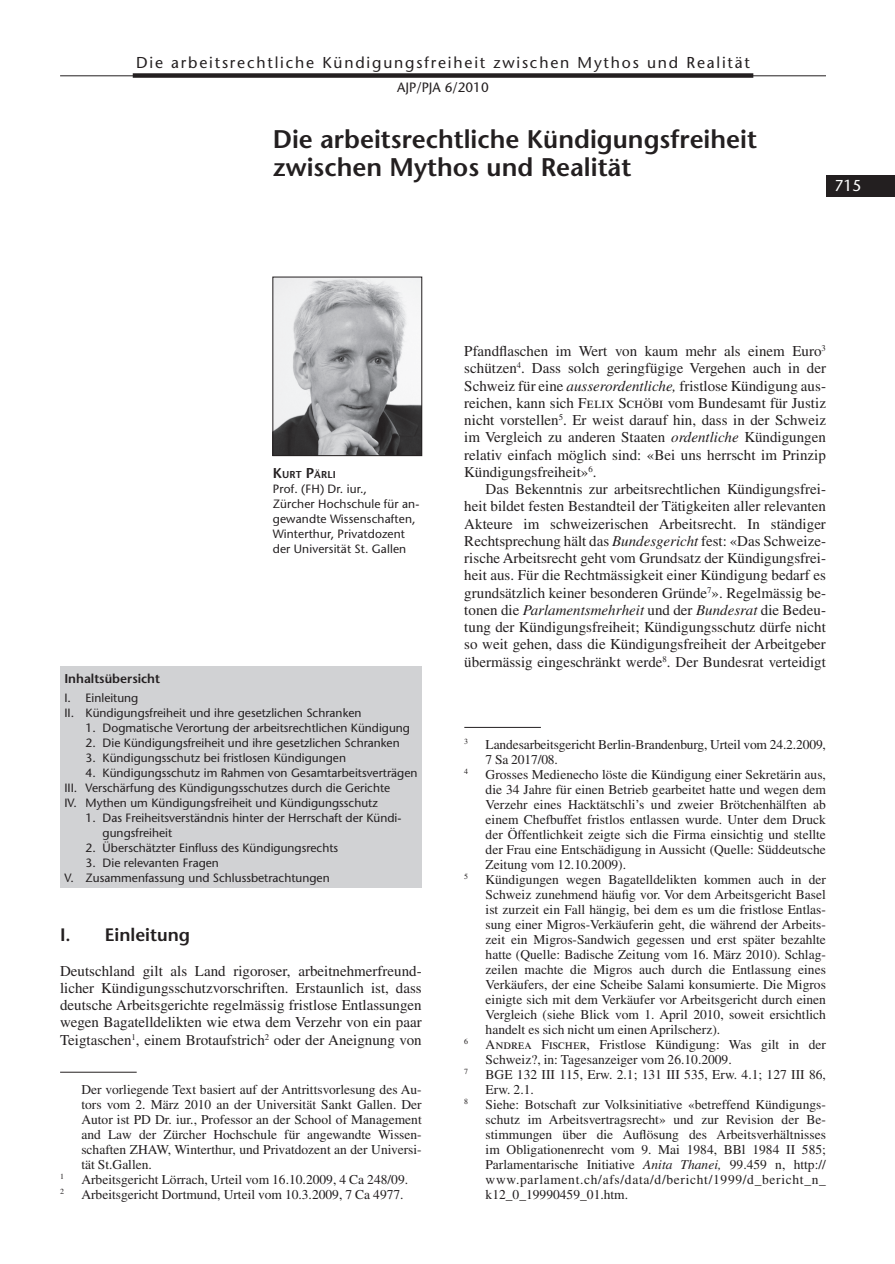
<style>
.page{position:relative;width:895px;height:1264px;background:#fff}
.page>*{position:absolute;margin:0;border:0;box-sizing:border-box;transform-origin:0 0}
.t1{font:600 25.5px/28.5px "Stone Sans Std";color:#231f20}
.t2{font:600 18px "Stone Sans Std";color:#231f20}
.t3{font:500 15.75px "Stone Sans Std";letter-spacing:.115em;color:#231f20}
.t4{font:500 15.75px "Stone Sans Std";color:#fff}
.t5{font:15px/17.2px "Times LT Std";color:#231f20;text-align:justify}
.t6{font:13.5px/15px "Times LT Std";color:#231f20;text-align:justify}
.t7{font:500 13.5px "Stone Sans Std";color:#231f20}
.t8{font:600 12.75px "Stone Sans Std";color:#231f20}
.t9{font:500 12px/15px "Stone Sans Std";color:#231f20}
.t10{font:600 10.05px "Stone Sans Std";letter-spacing:.015em;color:#231f20}
.t11{font:7.8px "Times LT Std";color:#231f20}
.s1{font-size:14.25px}
.s2{font-style:italic}
</style>
<div class="page">
<div style="left:133px;top:73px;width:620px;height:5px;background:#231f20"></div>
<hr style="left:60px;top:76px;width:765px;height:1px;background:#231f20">
<div style="left:825px;top:175px;width:69px;height:21px;background:#231f20"></div>
<img style="left:275px;top:279px;width:145px;height:175px">
<div style="left:273px;top:277px;width:149px;height:179px;border:1px solid #231f20"></div>
<hr style="left:60px;top:1072px;width:77px;height:1px;background:#231f20">
<div style="left:60px;top:667px;width:361px;height:221px;background:#d1d2d4"></div>
<hr style="left:464px;top:727px;width:77px;height:1px;background:#231f20">
<p class="t3" style="left:136px;top:56px;width:615px">Die arbeitsrechtliche Kündigungsfreiheit zwischen Mythos und Realität</p>
<p class="t7" style="left:397px;top:82px;width:93px">AJP/PJA 6/2010</p>
<h1 class="t1" style="left:273px;top:127px;width:485px">Die arbeitsrechtliche Kündigungsfreiheit zwischen Mythos und Realität</h1>
<p class="t4" style="left:834px;top:179px;width:29px">715</p>
<p class="t10" style="left:273px;top:471px;width:64px"><span class="s1">K</span>URT <span class="s1">P</span>ÄRLI</p>
<p class="t9" style="left:273px;top:483px;width:148px">Prof. (FH) Dr. iur.,<br>Zürcher Hochschule für an&shy;gewandte Wissenschaften,<br>Winterthur, Privatdozent der Universität St. Gallen</p>
<p class="t8" style="left:64px;top:673px;width:97px">Inhaltsübersicht</p>
<p class="t9" style="left:64px;top:691px;width:298px">I. Einleitung<br>II. Kündigungsfreiheit und ihre gesetzlichen Schranken</p>
<p class="t9" style="left:86px;top:721px;width:326px">1. Dogmatische Verortung der arbeitsrechtlichen Kündigung</p>
<p class="t9" style="left:86px;top:736px;width:315px">2. Die Kündigungsfreiheit und ihre gesetzlichen Schranken</p>
<p class="t9" style="left:86px;top:751px;width:262px">3. Kündigungsschutz bei fristlosen Kündigungen</p>
<p class="t9" style="left:64px;top:766px;width:354px;text-indent:21px">4. Kündigungsschutz im Rahmen von Gesamtarbeitsverträgen<br>III. Verschärfung des Kündigungsschutzes durch die Gerichte<br>IV. Mythen um Kündigungsfreiheit und Kündigungsschutz</p>
<p class="t9" style="left:103px;top:811px;width:300px;text-indent:-17px">1. Das Freiheitsverständnis hinter der Herrschaft der Kündi&shy;gungsfreiheit</p>
<p class="t9" style="left:86px;top:841px;width:254px">2. Überschätzter Einfluss des Kündigungsrechts</p>
<p class="t9" style="left:64px;top:856px;width:267px;text-indent:21px">3. Die relevanten Fragen<br>V. Zusammenfassung und Schlussbetrachtungen</p>
<h2 class="t2" style="left:60px;top:927px;width:131px">I. Einleitung</h2>
<p class="t5" style="left:60px;top:963px;width:363px">Deutschland gilt als Land rigoroser, arbeitnehmerfreund&shy;licher Kündigungsschutzvorschriften. Erstaunlich ist, dass deutsche Arbeitsgerichte regelmässig fristlose Entlassungen wegen Bagatelldelikten wie etwa dem Verzehr von ein paar Teigtaschen<sup>1</sup>, einem Brotaufstrich<sup>2</sup> oder der Aneignung von</p>
<p class="t6" style="left:81px;top:1083px;width:342px">Der vorliegende Text basiert auf der Antrittsvorlesung des Au&shy;tors vom 2. März 2010 an der Universität Sankt Gallen. Der Autor ist PD Dr. iur., Professor an der School of Management and Law der Zürcher Hochschule für angewandte Wissen&shy;schaften ZHAW, Winterthur, und Privatdozent an der Universi&shy;tät St.Gallen.</p>
<p class="t11" style="left:60px;top:1174px;width:5px">1</p>
<p class="t6" style="left:81px;top:1173px;width:328px">Arbeitsgericht Lörrach, Urteil vom 16.10.2009, 4 Ca 248/09.</p>
<p class="t11" style="left:60px;top:1189px;width:5px">2</p>
<p class="t6" style="left:81px;top:1188px;width:324px">Arbeitsgericht Dortmund, Urteil vom 10.3.2009, 7 Ca 4977.</p>
<p class="t5" style="left:464px;top:344px;width:363px">Pfandflaschen im Wert von kaum mehr als einem Euro<sup>3 </sup>schützen<sup>4</sup>. Dass solch geringfügige Vergehen auch in der Schweiz für eine <span class="s2">ausserordentliche,</span> fristlose Kündigung aus&shy;reichen, kann sich Felix Schöbi vom Bundesamt für Justiz nicht vorstellen<sup>5</sup>. Er weist darauf hin, dass in der Schweiz im Vergleich zu anderen Staaten <span class="s2">ordentliche</span> Kündigungen relativ einfach möglich sind: «Bei uns herrscht im Prinzip Kündigungsfreiheit»<sup>6</sup>.</p>
<p class="t5" style="left:464px;top:482px;width:363px;text-indent:21px">Das Bekenntnis zur arbeitsrechtlichen Kündigungsfrei&shy;heit bildet festen Bestandteil der Tätigkeiten aller relevanten Akteure im schweizerischen Arbeitsrecht. In ständiger Rechtsprechung hält das <span class="s2">Bundesgericht</span> fest: «Das Schweize&shy;rische Arbeitsrecht geht vom Grundsatz der Kündigungsfrei&shy;heit aus. Für die Rechtmässigkeit einer Kündigung bedarf es grundsätzlich keiner besonderen Gründe<sup>7</sup>». Regelmässig be&shy;tonen die <span class="s2">Parlamentsmehrheit</span> und der <span class="s2">Bundesrat</span> die Bedeu&shy;tung der Kündigungsfreiheit; Kündigungsschutz dürfe nicht so weit gehen, dass die Kündigungsfreiheit der Arbeitgeber übermässig eingeschränkt werde<sup>8</sup>. Der Bundesrat verteidigt</p>
<p class="t11" style="left:464px;top:739px;width:5px">3</p>
<p class="t6" style="left:485px;top:738px;width:342px">Landesarbeitsgericht Berlin-Brandenburg, Urteil vom 24.2.2009,<br>7 Sa 2017/08.</p>
<p class="t11" style="left:464px;top:769px;width:5px">4</p>
<p class="t6" style="left:485px;top:768px;width:342px">Grosses Medienecho löste die Kündigung einer Sekretärin aus, die 34 Jahre für einen Betrieb gearbeitet hatte und wegen dem Verzehr eines Hacktätschli’s und zweier Brötchenhälften ab einem Chefbuffet fristlos entlassen wurde. Unter dem Druck der Öffentlichkeit zeigte sich die Firma einsichtig und stellte der Frau eine Entschädigung in Aussicht (Quelle: Süddeutsche Zeitung vom 12.10.2009).</p>
<p class="t11" style="left:464px;top:874px;width:5px">5</p>
<p class="t6" style="left:485px;top:873px;width:342px">Kündigungen wegen Bagatelldelikten kommen auch in der Schweiz zunehmend häufig vor. Vor dem Arbeitsgericht Basel ist zurzeit ein Fall hängig, bei dem es um die fristlose Entlas&shy;sung einer Migros-Verkäuferin geht, die während der Arbeits&shy;zeit ein Migros-Sandwich gegessen und erst später bezahlte hatte (Quelle: Badische Zeitung vom 16. März 2010). Schlag&shy;zeilen machte die Migros auch durch die Entlassung eines Verkäufers, der eine Scheibe Salami konsumierte. Die Migros einigte sich mit dem Verkäufer vor Arbeitsgericht durch einen Vergleich (siehe Blick vom 1. April 2010, soweit ersichtlich handelt es sich nicht um einen Aprilscherz).</p>
<p class="t11" style="left:464px;top:1039px;width:5px">6</p>
<p class="t6" style="left:485px;top:1038px;width:342px">Andrea Fischer, Fristlose Kündigung: Was gilt in der<br>Schweiz?, in: Tagesanzeiger vom 26.10.2009.</p>
<p class="t11" style="left:464px;top:1069px;width:5px">7</p>
<p class="t6" style="left:485px;top:1068px;width:342px">BGE 132 III 115, Erw. 2.1; 131 III 535, Erw. 4.1; 127 III 86,<br>Erw. 2.1.</p>
<p class="t11" style="left:464px;top:1099px;width:5px">8</p>
<p class="t6" style="left:485px;top:1098px;width:342px">Siehe: Botschaft zur Volksinitiative «betreffend Kündigungs&shy;schutz im Arbeitsvertragsrecht» und zur Revision der Be&shy;stimmungen über die Auflösung des Arbeitsverhältnisses im Obligationenrecht vom 9. Mai 1984, BBl 1984 II 585; Parlamentarische Initiative <span class="s2">Anita Thanei,</span> 99.459 n, http:// www.parlament.ch/afs/data/d/bericht/1999/d_bericht_n_ k12_0_19990459_01.htm.</p>
</div>
